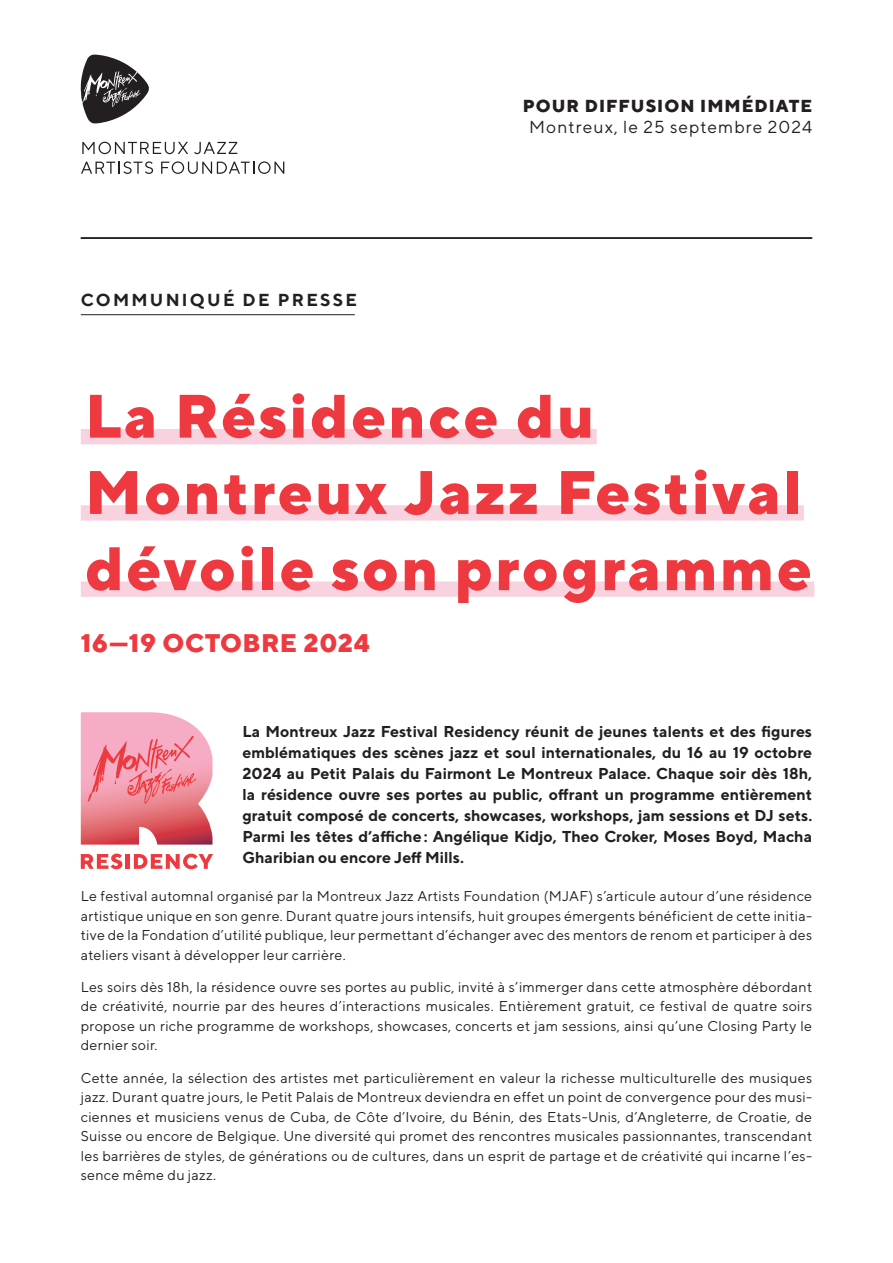
<style>
.page{position:relative;width:893px;height:1263px;background:#fff}
.page>*{position:absolute;margin:0;border:0;box-sizing:border-box;transform-origin:0 0}
.afom_Titre_page{font:800 61.2px "TT Norms";letter-spacing:.035em;color:#ee3940}
.Chapeau{font:800 25.5px "TT Norms";letter-spacing:.02em;color:#ee3940}
.t1{font:17.4px "TT Norms";letter-spacing:.06em;color:#231f20}
.t2{font:800 17.4px "TT Norms";letter-spacing:.06em;color:#231f20}
.t3{font:700 17.4px "TT Norms";letter-spacing:.13em;color:#231f20}
.Chapeau-2{font:700 15.75px/21px "TT Norms";color:#231f20;text-align:justify}
.Texte{font:14.25px/19.5px "TT Norms";letter-spacing:.02em;color:#231f20;text-align:justify}
</style>
<div class="page">
<svg style="left:81px;top:854px;width:41px;height:15px"></svg>
<hr style="left:126px;top:854px;width:4px;height:15px;background:#ee3a3e">
<svg style="left:134px;top:854px;width:79px;height:15px"></svg>
<svg style="left:81px;top:712px;width:131px;height:133px;background:#ec8e9d"></svg>
<div style="left:81px;top:429px;width:516px;height:15px;background:#f9d2e0"></div>
<div style="left:81px;top:505px;width:723px;height:15px;background:#f9d2e0"></div>
<div style="left:81px;top:581px;width:733px;height:16px;background:#f9d2e0"></div>
<hr style="left:81px;top:237px;width:731px;height:2px;background:#231f20">
<hr style="left:81px;top:314px;width:274px;height:1px;background:#231f20">
<svg style="left:81px;top:55px;width:68px;height:68px"></svg>
<svg style="left:82px;top:142px;width:106px;height:12px"></svg>
<svg style="left:194px;top:142px;width:43px;height:12px"></svg>
<svg style="left:81px;top:161px;width:72px;height:13px"></svg>
<svg style="left:161px;top:161px;width:123px;height:13px"></svg>
<p class="t3" style="left:81px;top:289px;width:278px">COMMUNIQUÉ DE PRESSE</p>
<p class="t2" style="left:523px;top:95px;width:291px">POUR DIFFUSION IMMÉDIATE</p>
<p class="t1" style="left:529px;top:116px;width:284px">Montreux, le 25 septembre 2024</p>
<p class="afom_Titre_page" style="left:85px;top:377px;width:511px">La Résidence du</p>
<p class="afom_Titre_page" style="left:85px;top:453px;width:718px">Montreux Jazz Festival</p>
<p class="afom_Titre_page" style="left:85px;top:529px;width:728px">dévoile son programme</p>
<p class="Chapeau" style="left:81px;top:626px;width:291px">16—19 OCTOBRE 2024</p>
<p class="Chapeau-2" style="left:242px;top:721px;width:571px">La Montreux Jazz Festival Residency réunit de jeunes talents et des figures emblématiques des scènes jazz et soul internationales, du 16 au 19 octobre 2024 au Petit Palais du Fairmont Le Montreux Palace. Chaque soir dès 18h, la résidence ouvre ses portes au public, offrant un programme entièrement gratuit composé de concerts, showcases, workshops, jam sessions et DJ sets.<br>Parmi les têtes d’affiche: Angélique Kidjo, Theo Croker, Moses Boyd, Macha Gharibian ou encore Jeff Mills.</p>
<p class="Texte" style="left:81px;top:886px;width:733px">Le festival automnal organisé par la Montreux Jazz Artists Foundation (MJAF) s’articule autour d’une résidence artistique unique en son genre. Durant quatre jours intensifs, huit groupes émergents bénéficient de cette initia&shy;tive de la Fondation d’utilité publique, leur permettant d’échanger avec des mentors de renom et participer à des ateliers visant à développer leur carrière.</p>
<p class="Texte" style="left:81px;top:977px;width:733px">Les soirs dès 18h, la résidence ouvre ses portes au public, invité à s’immerger dans cette atmosphère débordant de créativité, nourrie par des heures d’interactions musicales. Entièrement gratuit, ce festival de quatre soirs propose un riche programme de workshops, showcases, concerts et jam sessions, ainsi qu’une Closing Party le dernier soir.</p>
<p class="Texte" style="left:81px;top:1067px;width:733px">Cette année, la sélection des artistes met particulièrement en valeur la richesse multiculturelle des musiques jazz. Durant quatre jours, le Petit Palais de Montreux deviendra en effet un point de convergence pour des musi&shy;ciennes et musiciens venus de Cuba, de Côte d’Ivoire, du Bénin, des Etats-Unis, d’Angleterre, de Croatie, de Suisse ou encore de Belgique. Une diversité qui promet des rencontres musicales passionnantes, transcendant les barrières de styles, de générations ou de cultures, dans un esprit de partage et de créativité qui incarne l’es&shy;sence même du jazz.</p>
</div>
